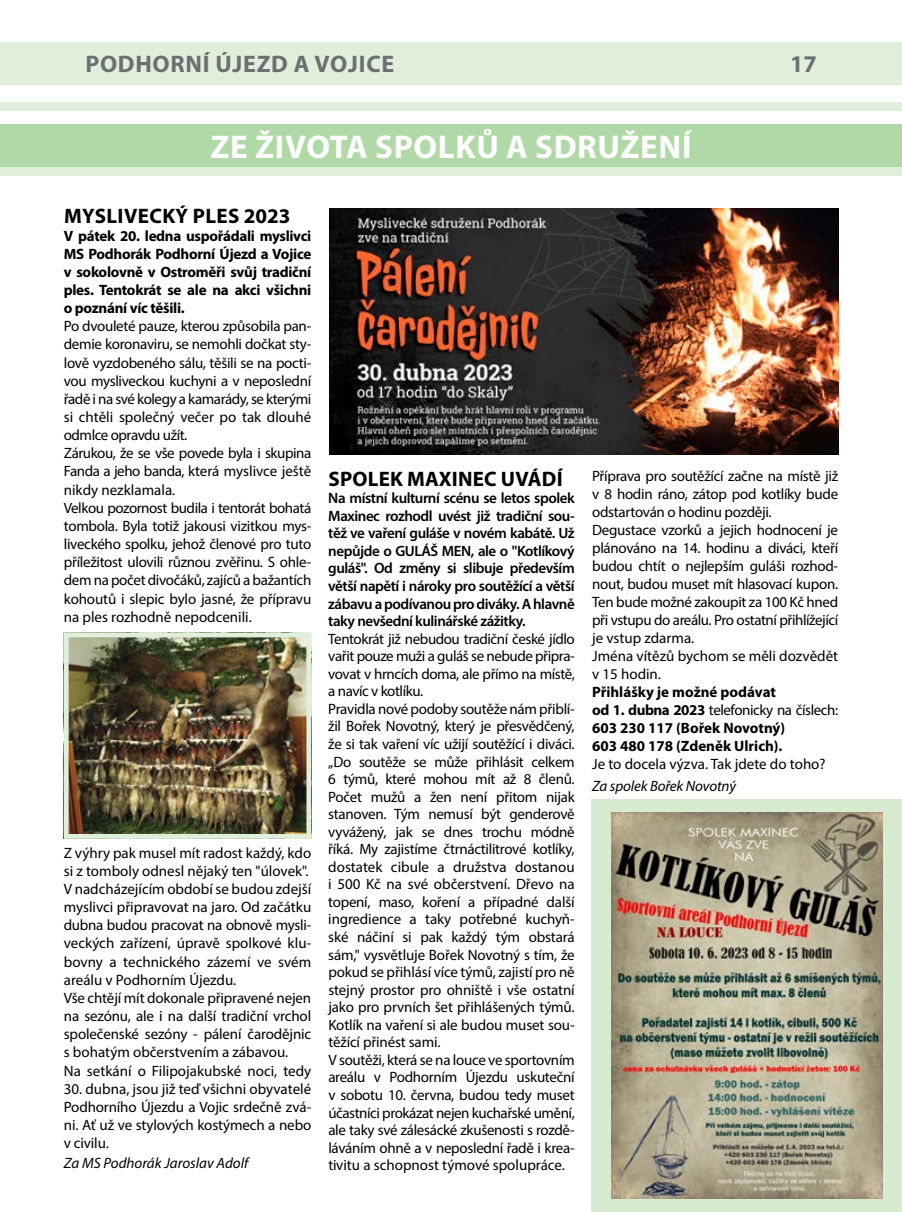
<style>
.page{position:relative;width:902px;height:1212px;background:#fff}
.page>*{position:absolute;margin:0;border:0;box-sizing:border-box;transform-origin:0 0}
.t1{font:700 33px "Myriad Pro";letter-spacing:.02em;color:#fff}
.t2{font:700 24px "Myriad Pro";letter-spacing:.03em;color:#6d6e71}
.t3{font:700 21px "Myriad Pro";letter-spacing:.01em;color:#000}
.t4{font:15px/17.5px "Myriad Pro";letter-spacing:-.02em;color:#000}
.t5{font:15px/18.1px "Myriad Pro";color:#000}
.t6{font:600 15px/17.5px "Myriad Pro";letter-spacing:-.03em;color:#000;text-align:justify}
.t7{font:700 15px/18px "Myriad Pro";letter-spacing:-.02em;color:#000;text-align:justify}
.t8{font:700 15px/18px "Myriad Pro";color:#000}
.t9{font:italic 15px "Myriad Pro";letter-spacing:-.01em;color:#000}
.s1{font-weight:400}
</style>
<div class="page">
<div style="left:0;top:43px;width:901px;height:42px;background:#e0efdb"></div>
<div style="left:0;top:124px;width:901px;height:43px;background:#b1d9a7"></div>
<div style="left:0;top:102px;width:901px;height:9px;background:#e0efdb"></div>
<div style="left:0;top:167px;width:901px;height:8px;background:#e0efdb"></div>
<div style="left:591px;top:799px;width:310px;height:413px;background:#d6ebd0"></div>
<img style="left:611px;top:812px;width:271px;height:386px">
<img style="left:70px;top:638px;width:235px;height:195px">
<div style="left:64px;top:632px;width:247px;height:207px;border:5px solid #e0efdb"></div>
<img style="left:329px;top:208px;width:509px;height:247px">
<h2 class="t2" style="left:85px;top:48px;width:308px">podhorní Újezd a Vojice</h2>
<h1 class="t1" style="left:210px;top:125px;width:465px">ZE ŽIVOTA SPOLKŮ A SDRUŽENÍ</h1>
<h2 class="t2" style="left:789px;top:48px;width:28px">17</h2>
<h3 class="t3" style="left:64px;top:202px;width:228px">Myslivecký ples 2023</h3>
<p class="t7" style="left:64px;top:226px;width:249px">V pátek 20. ledna uspořádali myslivci MS Podhorák Podhorní Újezd a Vojice v sokolovně v Ostroměři svůj tradiční ples. Tentokrát se ale na akci všichni o poznání víc těšili.</p>
<p class="t4" style="left:64px;top:317px;width:249px;line-height:18.1px">Po dvouleté pauze, kterou způsobila pan&shy;demie koronaviru, se nemohli dočkat sty&shy;lově vyzdobeného sálu, těšili se na pocti&shy;vou mysliveckou kuchyni a v neposlední řadě i na své kolegy a kamarády, se kterými si chtěli společný večer po tak dlouhé odmlce opravdu užít.<br>Zárukou, že se vše povede byla i skupina Fanda a jeho banda, která myslivce ještě nikdy nezklamala.<br>Velkou pozornost budila i tentorát bohatá tombola. Byla totiž jakousi vizitkou mys&shy;liveckého spolku, jehož členové pro tuto příležitost ulovili různou zvěřinu. S ohle&shy;dem na počet divočáků, zajíců a bažantích kohoutů i slepic bylo jasné, že přípravu na ples rozhodně nepodcenili.</p>
<p class="t5" style="left:64px;top:843px;width:249px">Z výhry pak musel mít radost každý, kdo si z tomboly odnesl nějaký ten "úlovek".<br>V nadcházejícím období se budou zdejší myslivci připravovat na jaro. Od začátku dubna budou pracovat na obnově mysli&shy;veckých zařízení, úpravě spolkové klu&shy;bovny a technického zázemí ve svém areálu v Podhorním Újezdu.<br>Vše chtějí mít dokonale připravené nejen na sezónu, ale i na další tradiční vrchol společenské sezóny - pálení čarodějnic s bohatým občerstvením a zábavou.<br>Na setkání o Filipojakubské noci, tedy</p>
<p class="t4" style="left:64px;top:1079px;width:249px;line-height:18.1px;text-align:justify">30. dubna, jsou již teď všichni obyvatelé Podhorního Újezdu a Vojic srdečně zvá&shy;ni. Ať už ve stylových kostýmech a nebo v civilu.</p>
<p class="t9" style="left:64px;top:1153px;width:186px">Za MS Podhorák Jaroslav Adolf</p>
<h3 class="t3" style="left:328px;top:465px;width:236px">Spolek Maxinec uvádí</h3>
<p class="t6" style="left:328px;top:489px;width:248px">Na místní kulturní scénu se letos spolek Maxinec rozhodl uvést již tradiční sou&shy;těž ve vaření guláše v novém kabátě. Už nepůjde o GULÁŠ MEN, ale o "Kotlíkový guláš". Od změny si slibuje především větší napětí i nároky pro soutěžící a větší zábavu a podívanou pro diváky. A hlavně taky nevšední kulinářské zážitky.</p>
<p class="t4" style="left:328px;top:630px;width:248px">Tentokrát již nebudou tradiční české jídlo vařit pouze muži a guláš se nebude připra&shy;vovat v hrncích doma, ale přímo na místě, a navíc v kotlíku.<br>Pravidla nové podoby soutěže nám přiblí&shy;žil Bořek Novotný, který je přesvědčený, že si tak vaření víc užijí soutěžící i diváci. „Do soutěže se může přihlásit celkem 6 týmů, které mohou mít až 8 členů.<br>Počet mužů a žen není přitom nijak stanoven. Tým nemusí být genderově vyvážený, jak se dnes trochu módně říká. My zajistíme čtrnáctilitrové kotlíky, dostatek cibule a družstva dostanou i 500 Kč na své občerstvení. Dřevo na topení, maso, koření a případné další ingredience a taky potřebné kuchyň&shy;ské náčiní si pak každý tým obstará sám," vysvětluje Bořek Novotný s tím, že pokud se přihlásí více týmů, zajistí pro ně stejný prostor pro ohniště i vše ostatní jako pro prvních šet přihlášených týmů.<br>Kotlík na vaření si ale budou muset sou&shy;těžící přinést sami.<br>V soutěži, která se na louce ve sportovním areálu v Podhorním Újezdu uskuteční v sobotu 10. června, budou tedy muset účastníci prokázat nejen kuchařské umění, ale taky své zálesácké zkušenosti s rozdě&shy;láváním ohně a v neposlední řadě i krea&shy;tivitu a schopnost týmové spolupráce.</p>
<p class="t4" style="left:592px;top:467px;width:247px;line-height:18px">Příprava pro soutěžící začne na místě již v 8 hodin ráno, zátop pod kotlíky bude odstartován o hodinu později.<br>Degustace vzorků a jejich hodnocení je plánováno na 14. hodinu a diváci, kteří budou chtít o nejlepším guláši rozhod&shy;nout, budou muset mít hlasovací kupon.<br>Ten bude možné zakoupit za 100 Kč hned při vstupu do areálu. Pro ostatní přihlížející je vstup zdarma.<br>Jména vítězů bychom se měli dozvědět v 15 hodin.</p>
<p class="t8" style="left:592px;top:683px;width:247px">Přihlášky je možné podávat<br>od 1. dubna 2023 <span class="s1">telefonicky na číslech:<br></span>603 230 117 (Bořek Novotný)<br>603 480 178 (Zdeněk Ulrich).</p>
<p class="t5" style="left:592px;top:755px;width:235px">Je to docela výzva. Tak jdete do toho?</p>
<p class="t9" style="left:592px;top:777px;width:145px">Za spolek Bořek Novotný</p>
</div>
